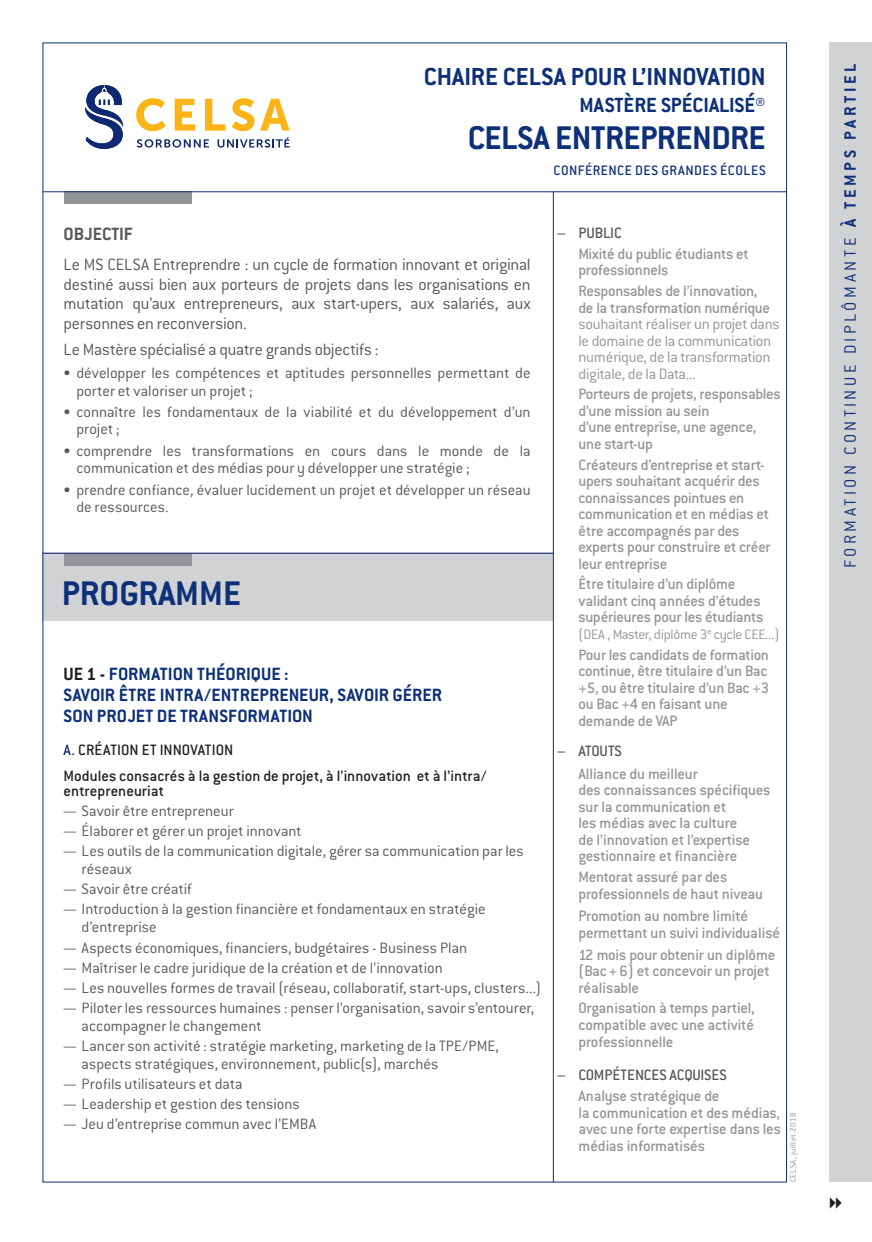
<style>
.page{position:relative;width:872px;height:1242px;background:#fff}
.page>*{position:absolute;margin:0;border:0;box-sizing:border-box;transform-origin:0 0}
.t1{font:700 37.5px "Conduit ITC";color:#0d3079}
.t2{font:700 36px "Conduit ITC";letter-spacing:-.015em;color:#0d3079}
.t3{font:700 27px "Conduit ITC";color:#0d3079}
.t4{font:700 22.5px "Conduit ITC";color:#0d3079}
.t5{font:700 19.5px/21px "Conduit ITC";letter-spacing:.005em;color:#0d3079}
.t6{font:700 19.5px "Conduit ITC";color:#57585a}
.t7{font:300 18px/19.5px "Conduit ITC";letter-spacing:-.015em;color:#57585a;text-align:justify}
.t8{font:300 18px "Conduit ITC";letter-spacing:.19em;color:#0d3079}
.t9{font:300 16.5px/17.2px "Conduit ITC";color:#57585a}
.t10{font:500 16.5px/16.5px "Conduit ITC";letter-spacing:-.015em;color:#939598}
.t11{font:300 16.5px/16.5px "Conduit ITC";letter-spacing:-.02em;color:#939598}
.t12{font:500 16.5px/25.7px "Conduit ITC";color:#231f20}
.t13{font:500 16.5px "Conduit ITC";color:#57585a}
.t14{font:300 15px "Conduit ITC";letter-spacing:-.025em;color:#939598}
.t15{font:500 15px "Conduit ITC";letter-spacing:.03em;color:#0d3079}
.t16{font:300 9px "Conduit ITC";letter-spacing:.045em;color:#939598}
.s1{color:#0d3079}
.s2{color:#231f20}
.s3{font-weight:700}
</style>
<div class="page">
<div style="left:43px;top:553px;width:510px;height:68px;background:#d1d2d4"></div>
<div style="left:64px;top:553px;width:127px;height:13px;background:#939598"></div>
<div style="left:64px;top:191px;width:127px;height:13px;background:#939598"></div>
<hr style="left:43px;top:553px;width:510px;height:1px;background:#0d3079">
<hr style="left:553px;top:191px;width:1px;height:991px;background:#0d3079">
<div style="left:829px;top:43px;width:43px;height:1139px;background:#d1d2d4"></div>
<hr style="left:43px;top:191px;width:744px;height:1px;background:#0d3079">
<svg style="left:137px;top:139px;width:72px;height:9px"></svg>
<svg style="left:217px;top:137px;width:73px;height:11px"></svg>
<svg style="left:85px;top:85px;width:39px;height:64px"></svg>
<svg style="left:136px;top:98px;width:30px;height:33px"></svg>
<svg style="left:175px;top:99px;width:20px;height:32px"></svg>
<svg style="left:205px;top:99px;width:20px;height:32px"></svg>
<svg style="left:232px;top:98px;width:22px;height:33px"></svg>
<svg style="left:260px;top:99px;width:30px;height:32px"></svg>
<h3 class="t3" style="left:424px;top:61px;width:343px">CHAIRE CELSA POUR L’INNOVATION</h3>
<h3 class="t4" style="left:579px;top:92px;width:187px">MASTÈRE SPÉCIALISÉ®</h3>
<h2 class="t2" style="left:468px;top:117px;width:299px">CELSA ENTREPRENDRE</h2>
<p class="t15" style="left:553px;top:162px;width:214px">conférence des grandes écoles</p>
<p class="t6" style="left:64px;top:223px;width:71px">OBJECTIF</p>
<p class="t7" style="left:64px;top:255px;width:468px">Le MS CELSA Entreprendre : un cycle de formation innovant et original destiné aussi bien aux porteurs de projets dans les organisations en mutation qu’aux entrepreneurs, aux start-upers, aux salariés, aux personnes en reconversion.</p>
<p class="t7" style="left:64px;top:339px;width:316px">Le Mastère spécialisé a quatre grands objectifs :</p>
<p class="t9" style="left:76px;top:365px;width:456px;text-indent:-13px">• développer les compétences et aptitudes personnelles permettant de porter et valoriser un projet ;</p>
<p class="t9" style="left:76px;top:403px;width:456px;text-indent:-13px">• connaître les fondamentaux de la viabilité et du développement d’un projet ;</p>
<p class="t9" style="left:76px;top:442px;width:456px;text-indent:-13px">• comprendre les transformations en cours dans le monde de la communication et des médias pour y développer une stratégie ;</p>
<p class="t9" style="left:76px;top:481px;width:456px;text-indent:-13px">• prendre confiance, évaluer lucidement un projet et développer un réseau de ressources.</p>
<h1 class="t1" style="left:62px;top:571px;width:98px">PROGRAMME</h1>
<p class="t5" style="left:64px;top:663px;width:380px;text-indent:133px">THÉORIQUE :<br>SAVOIR ÊTRE INTRA/ENTREPRENEUR, SAVOIR GÉRER<br>SON PROJET DE TRANSFORMATION</p>
<p class="t12" style="left:64px;top:737px;width:24px"><span class="s1">A.</span>CRÉA</p>
<p class="t5" style="left:64px;top:663px;width:56px"><span class="s2">UE 1 -</span>FORMATION</p>
<p class="t12" style="left:64px;top:737px;width:424px;text-indent:47px">TION ET INNOVATION<br>Modules consacrés à la gestion de projet, à l’innovation et à l’intra/</p>
<p class="t12" style="left:64px;top:777px;width:102px">entrepreneuriat</p>
<p class="t9" style="left:64px;top:802px;width:171px">— Savoir être entrepreneur</p>
<p class="t9" style="left:64px;top:822px;width:239px">— Élaborer et gérer un projet innovant</p>
<p class="t9" style="left:82px;top:842px;width:444px;line-height:18px;text-indent:-18px">— Les outils de la communication digitale, gérer sa communication par les réseaux</p>
<p class="t9" style="left:64px;top:880px;width:130px">— Savoir être créatif</p>
<p class="t9" style="left:82px;top:900px;width:405px;line-height:18px;text-indent:-18px">— Introduction à la gestion financière et fondamentaux en stratégie d’entreprise</p>
<p class="t9" style="left:64px;top:938px;width:405px">— Aspects économiques, financiers, budgétaires - Business Plan</p>
<p class="t9" style="left:64px;top:959px;width:380px">— Maîtriser le cadre juridique de la création et de l’innovation</p>
<p class="t9" style="left:64px;top:979px;width:479px">— Les nouvelles formes de travail (réseau, collaboratif, start-ups, clusters...)</p>
<p class="t9" style="left:82px;top:998px;width:454px;line-height:18px;text-indent:-18px">— Piloter les ressources humaines : penser l’organisation, savoir s’entourer, accompagner le changement</p>
<p class="t9" style="left:82px;top:1037px;width:419px;line-height:18px;text-indent:-18px">— Lancer son activité : stratégie marketing, marketing de la TPE/PME, aspects stratégiques, environnement, public(s), marchés</p>
<p class="t9" style="left:64px;top:1075px;width:181px">— Profils utilisateurs et data</p>
<p class="t9" style="left:64px;top:1095px;width:238px">— Leadership et gestion des tensions</p>
<p class="t9" style="left:64px;top:1115px;width:254px">— Jeu d’entreprise commun avec l’EMBA</p>
<p class="t13" style="left:557px;top:224px;width:65px">– PUBLIC</p>
<p class="t10" style="left:578px;top:245px;width:172px">Mixité du public étudiants et professionnels</p>
<p class="t10" style="left:578px;top:282px;width:193px">Responsables de l’innovation, de la transformation numérique</p>
<p class="t11" style="left:578px;top:316px;width:203px">souhaitant réaliser un projet dans le domaine de la communication numérique, de la transformation digitale, de la Data...</p>
<p class="t10" style="left:578px;top:386px;width:204px">Porteurs de projets, responsables d’une mission au sein<br>d’une entreprise, une agence, une start-up</p>
<p class="t10" style="left:578px;top:456px;width:194px">Créateurs d’entreprise et start&shy;upers souhaitant acquérir des connaissances pointues en communication et en médias et être accompagnés par des experts pour construire et créer leur entreprise</p>
<p class="t10" style="left:578px;top:576px;width:186px">être titulaire d’un diplôme validant cinq années d’études supérieures pour les étudiants</p>
<p class="t14" style="left:578px;top:626px;width:203px">(DEA , Master, diplôme 3<sup>e</sup> cycle CEE...)</p>
<p class="t10" style="left:578px;top:646px;width:192px">Pour les candidats de formation continue, être titulaire d’un Bac +5, ou être titulaire d’un Bac +3 ou Bac +4 en faisant une demande de VAP</p>
<p class="t13" style="left:557px;top:742px;width:66px">– Atouts</p>
<p class="t10" style="left:578px;top:765px;width:193px">Alliance du meilleur<br>des connaissances spécifiques sur la communication et<br>les médias avec la culture<br>de l’innovation et l’expertise gestionnaire et financière</p>
<p class="t10" style="left:578px;top:868px;width:186px;line-height:17.2px">Mentorat assuré par des professionnels de haut niveau</p>
<p class="t10" style="left:578px;top:907px;width:203px;line-height:17.2px">Promotion au nombre limité permettant un suivi individualisé</p>
<p class="t10" style="left:578px;top:946px;width:198px">12 mois pour obtenir un diplôme (Bac+6) et concevoir un projet réalisable</p>
<p class="t10" style="left:578px;top:999px;width:178px;text-align:justify">Organisation à temps partiel, compatible avec une activité professionnelle</p>
<p class="t13" style="left:557px;top:1065px;width:171px">– Compétences acquises</p>
<p class="t10" style="left:578px;top:1088px;width:204px">Analyse stratégique de<br>la communication et des médias, avec une forte expertise dans les médias informatisés</p>
<p class="t16" style="left:788px;top:1182px;width:71px;rotate:-90deg">CELSA, juillet 2018</p>
<p class="t8" style="left:840px;top:568px;width:506px;rotate:-90deg">FORMATION CONTINUE DIPLÔMANTE <span class="s3">À TEMPS PARTIEL</span></p>
</div>
